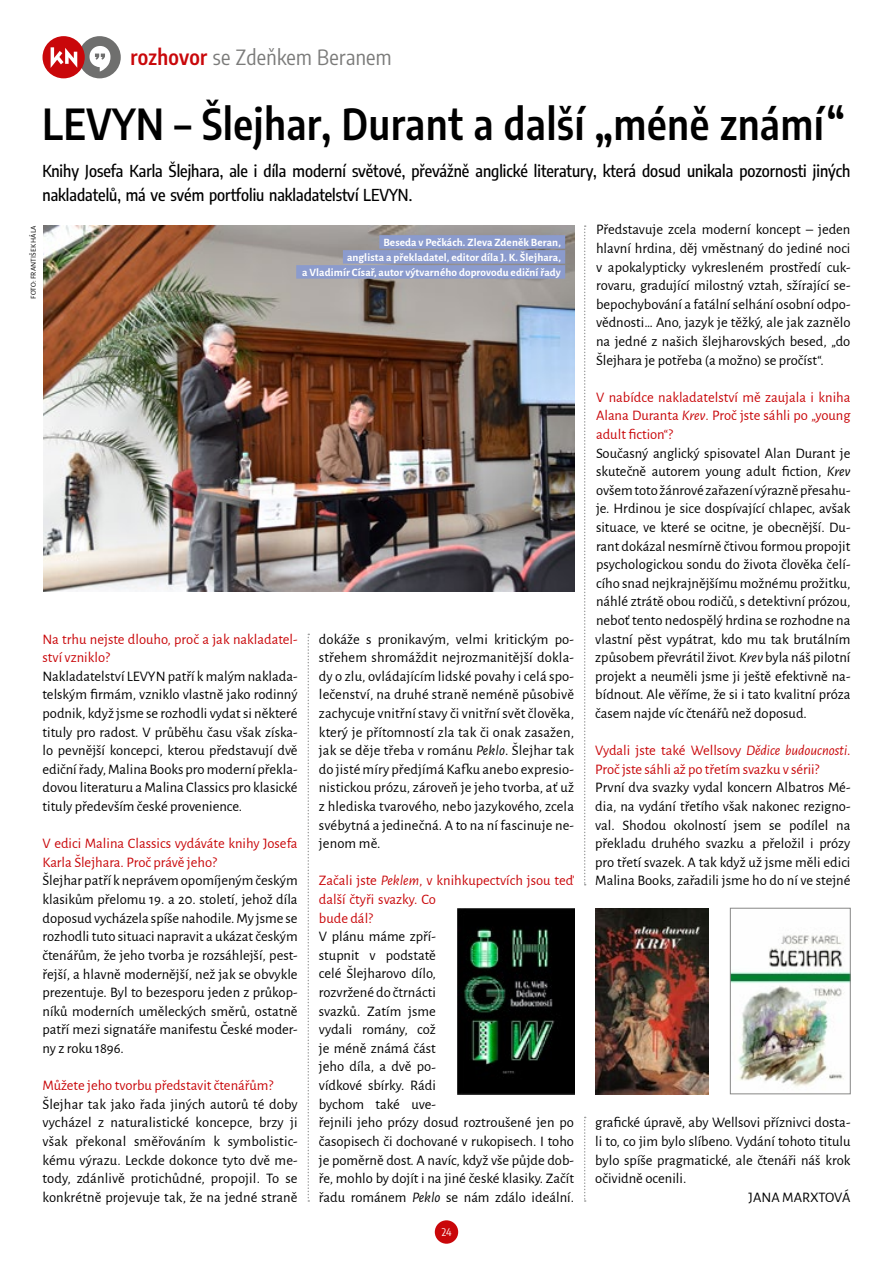
<style>
.page{position:relative;width:893px;height:1263px;background:#fff}
.page>*{position:absolute;margin:0;border:0;box-sizing:border-box;transform-origin:0 0}
.t1{font:600 42px "Encode Sans Condensed";letter-spacing:.02em;color:#000}
.t2{font:21px "Encode Sans Condensed";letter-spacing:.015em;color:#7b7b7a}
.t3{font:500 16.5px/24px "Encode Sans Condensed";color:#000}
.t4{font:14.55px/18.6px "Alegreya Sans";color:#000;text-align:justify}
.t5{font:14.55px/18.6px "Alegreya Sans";color:#c9070a}
.t6{font:700 11.25px/15px "Alegreya Sans";letter-spacing:.01em;color:#fff;text-align:right}
.t7{font:10.5px "Encode Sans Condensed";color:#fff}
.t8{font:7.5px "Alegreya Sans";letter-spacing:.02em;color:#000}
.s1{font-weight:600;color:#c9070a}
.s2{font-style:italic}
</style>
<div class="page">
<div style="left:435px;top:1220px;width:23px;height:24px;background:#c9070a;border-radius:50%"></div>
<svg style="left:584px;top:225px;width:2px;height:660px"></svg>
<svg style="left:584px;top:1117px;width:2px;height:85px"></svg>
<svg style="left:308px;top:634px;width:1px;height:568px"></svg>
<div style="left:79px;top:36px;width:42px;height:42px;background:#6f6f6e;border-radius:50%"></div>
<div style="left:43px;top:36px;width:42px;height:42px;background:#c9070a;border-radius:50%"></div>
<svg style="left:51px;top:47px;width:26px;height:21px"></svg>
<svg style="left:90px;top:46px;width:20px;height:26px"></svg>
<img style="left:732px;top:935px;width:116px;height:152px">
<div style="left:730px;top:908px;width:120px;height:186px;border:1px solid #878786"></div>
<img style="left:595px;top:908px;width:113px;height:186px">
<img style="left:457px;top:908px;width:117px;height:186px">
<img style="left:43px;top:225px;width:532px;height:367px">
<div style="left:379px;top:235px;width:186px;height:14px;background:#8b9bcd"></div>
<div style="left:343px;top:250px;width:222px;height:14px;background:#8b9bcd"></div>
<div style="left:296px;top:265px;width:269px;height:14px;background:#8b9bcd"></div>
<h2 class="t2" style="left:130px;top:43px;width:263px"><span class="s1">rozhovor</span> se Zdeňkem Beranem</h2>
<h1 class="t1" style="left:43px;top:93px;width:804px">LEVYN – Šlejhar, Durant a další „méně známí“</h1>
<p class="t3" style="left:43px;top:158px;width:809px">Knihy Josefa Karla Šlejhara, ale i díla moderní světové, převážně anglické literatury, která dosud unikala pozornosti jiných nakladatelů, má ve svém portfoliu nakladatelství LEVYN.</p>
<p class="t8" style="left:28px;top:299px;width:75px;rotate:-90deg">FOTO: FRANTIŠEK HÁLA</p>
<p class="t6" style="left:302px;top:234px;width:260px">Beseda v Pečkách. Zleva Zdeněk Beran,<br>anglista a překladatel, editor díla J. K. Šlejhara,<br>a Vladimír Císař, autor výtvarného doprovodu ediční řady</p>
<p class="t5" style="left:43px;top:629px;width:257px">Na trhu nejste dlouho, proč a jak nakladatel&shy;ství vzniklo?</p>
<p class="t4" style="left:43px;top:666px;width:257px">Nakladatelství LEVYN patří k malým naklada&shy;telským firmám, vzniklo vlastně jako rodinný podnik, když jsme se rozhodli vydat si některé tituly pro radost. V průběhu času však získa&shy;lo pevnější koncepci, kterou představují dvě ediční řady, Malina Books pro moderní překla&shy;dovou literaturu a Malina Classics pro klasické tituly především české provenience.</p>
<p class="t5" style="left:43px;top:833px;width:257px">V edici Malina Classics vydáváte knihy Josefa<br>Karla Šlejhara. Proč právě jeho?</p>
<p class="t4" style="left:43px;top:871px;width:257px">Šlejhar patří k neprávem opomíjeným českým klasikům přelomu 19. a 20. století, jehož díla doposud vycházela spíše nahodile. My jsme se rozhodli tuto situaci napravit a ukázat českým čtenářům, že jeho tvorba je rozsáhlejší, pest&shy;řejší, a hlavně modernější, než jak se obvykle prezentuje. Byl to bezesporu jeden z průkop&shy;níků moderních uměleckých směrů, ostatně patří mezi signatáře manifestu České moder&shy;ny z roku 1896.</p>
<p class="t5" style="left:43px;top:1075px;width:232px">Můžete jeho tvorbu představit čtenářům?</p>
<p class="t4" style="left:43px;top:1094px;width:257px">Šlejhar tak jako řada jiných autorů té doby vycházel z naturalistické koncepce, brzy ji však překonal směřováním k symbolistic&shy;kému výrazu. Leckde dokonce tyto dvě me&shy;tody, zdánlivě protichůdné, propojil. To se konkrétně projevuje tak, že na jedné straně</p>
<p class="t4" style="left:319px;top:629px;width:257px">dokáže s pronikavým, velmi kritickým po&shy;střehem shromáždit nejrozmanitější dokla&shy;dy o zlu, ovládajícím lidské povahy i celá spo&shy;lečenství, na druhé straně neméně působivě zachycuje vnitřní stavy či vnitřní svět člověka, který je přítomností zla tak či onak zasažen, jak se děje třeba v románu <span class="s2">Peklo</span>. Šlejhar tak do jisté míry předjímá Kafku anebo expresio&shy;nistickou prózu, zároveň je jeho tvorba, ať už z hlediska tvarového, nebo jazykového, zcela svébytná a jedinečná. A to na ní fascinuje ne&shy;jenom mě.</p>
<p class="t5" style="left:319px;top:871px;width:257px">Začali jste <span class="s2">Peklem</span>, v knihkupectvích jsou teď další čtyři svazky. Co<br>bude dál?</p>
<p class="t4" style="left:319px;top:926px;width:257px;text-align:left">V plánu máme zpří-<br>stupnit v podstatě<br>celé Šlejharovo dílo,<br>rozvržené do čtrnácti<br>svazků. Zatím jsme<br>vydali romány, což<br>je méně známá část<br>jeho díla, a dvě po-<br>vídkové sbírky. Rádi<br>bychom také uve-<br>řejnili jeho prózy dosud roztroušené jen po časopisech či dochované v rukopisech. I toho je poměrně dost. A navíc, když vše půjde dob&shy;ře, mohlo by dojít i na jiné české klasiky. Začít řadu románem <span class="s2">Peklo</span> se nám zdálo ideální.</p>
<p class="t7" style="left:442px;top:1225px;width:11px">24</p>
<p class="t4" style="left:596px;top:220px;width:256px">Představuje zcela moderní koncept – jeden hlavní hrdina, děj vměstnaný do jediné noci v apokalypticky vykresleném prostředí cuk&shy;rovaru, gradující milostný vztah, sžírající se&shy;bepochybování a fatální selhání osobní odpo&shy;vědnosti… Ano, jazyk je těžký, ale jak zaznělo na jedné z našich šlejharovských besed, „do Šlejhara je potřeba (a možno) se pročíst“.</p>
<p class="t5" style="left:596px;top:387px;width:256px;text-align:justify">V nabídce nakladatelství mě zaujala i kniha Alana Duranta <span class="s2">Krev</span>. Proč jste sáhli po „young adult fiction“?</p>
<p class="t4" style="left:595px;top:443px;width:257px">Současný anglický spisovatel Alan Durant je skutečně autorem young adult fiction, <span class="s2">Krev </span>ovšem toto žánrové zařazení výrazně přesahu&shy;je. Hrdinou je sice dospívající chlapec, avšak situace, ve které se ocitne, je obecnější. Du&shy;rant dokázal nesmírně čtivou formou propojit psychologickou sondu do života člověka čelí&shy;cího snad nejkrajnějšímu možnému prožitku, náhlé ztrátě obou rodičů, s detektivní prózou, neboť tento nedospělý hrdina se rozhodne na vlastní pěst vypátrat, kdo mu tak brutálním způsobem převrátil život. <span class="s2">Krev</span> byla náš pilotní projekt a neuměli jsme ji ještě efektivně na&shy;bídnout. Ale věříme, že si i tato kvalitní próza časem najde víc čtenářů než doposud.</p>
<p class="t5" style="left:595px;top:740px;width:257px">Vydali jste také Wellsovy <span class="s2">Dědice budoucnosti</span>.<br>Proč jste sáhli až po třetím svazku v sérii?</p>
<p class="t4" style="left:595px;top:778px;width:257px">První dva svazky vydal koncern Albatros Mé&shy;dia, na vydání třetího však nakonec rezigno&shy;val. Shodou okolností jsem se podílel na překladu druhého svazku a přeložil i prózy pro třetí svazek. A tak když už jsme měli edici Malina Books, zařadili jsme ho do ní ve stejné</p>
<p class="t4" style="left:595px;top:1112px;width:257px">grafické úpravě, aby Wellsovi příznivci dosta-</p>
<p class="t4" style="left:595px;top:1131px;width:257px">li to, co jim bylo slíbeno. Vydání tohoto titulu</p>
<p class="t4" style="left:595px;top:1150px;width:257px">bylo spíše pragmatické, ale čtenáři náš krok</p>
<p class="t4" style="left:595px;top:1168px;width:93px">očividně ocenili.</p>
<p class="t4" style="left:748px;top:1187px;width:103px">JANA MARXTOVÁ</p>
</div>
